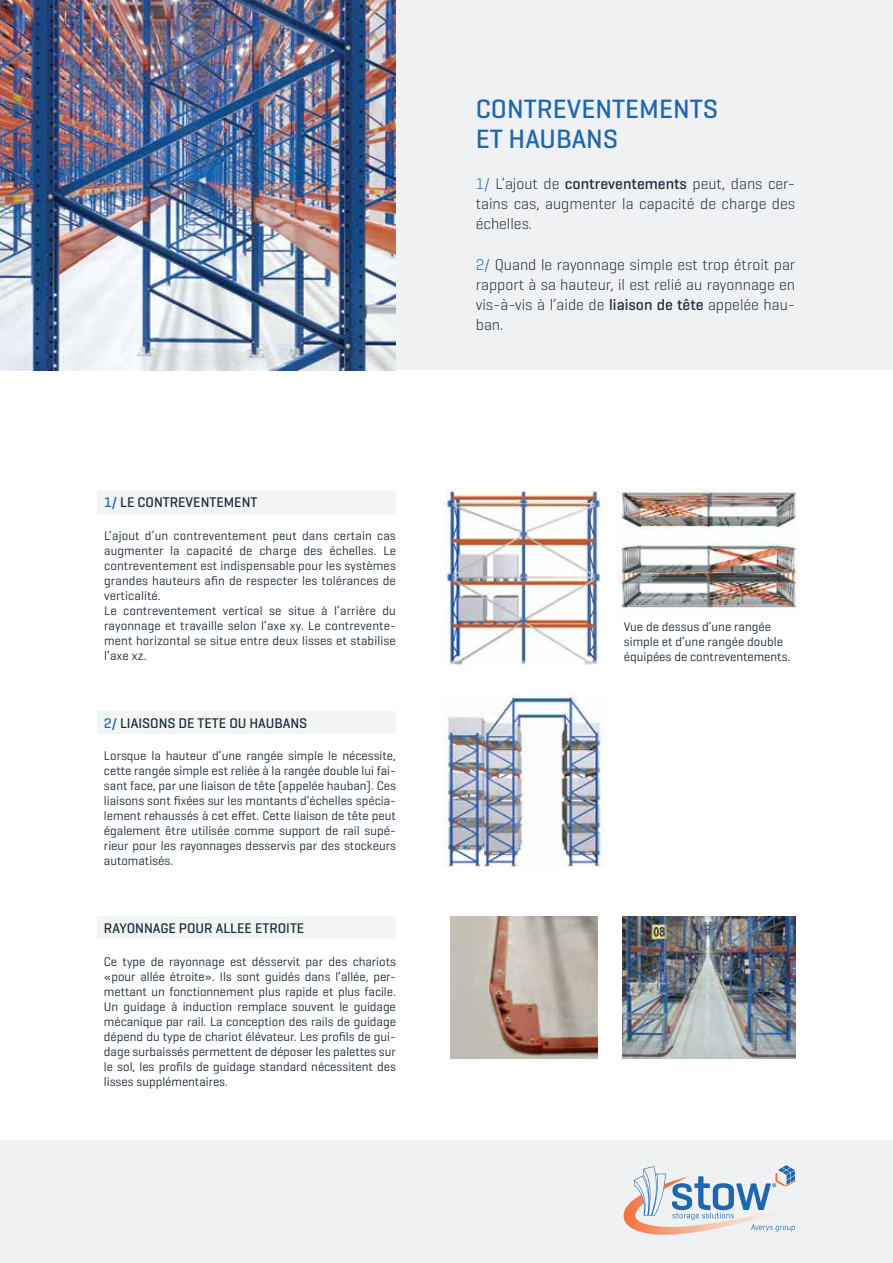
<style>
.page{position:relative;width:893px;height:1263px;background:#fff}
.page>*{position:absolute;margin:0;border:0;box-sizing:border-box;transform-origin:0 0}
.t1{font:500 27px/30px "Geogrotesque";color:#1f66b1}
.t2{font:300 15.75px/20.2px "Geogrotesque";color:#1d2b3b;text-align:justify}
.t3{font:500 14.25px "Geogrotesque";color:#1d2b3b}
.t4{font:12.75px/15px "Geogrotesque";letter-spacing:.01em;color:#1d2b3b}
.s1{color:#1f66b1}
.s2{font-weight:500}
</style>
<div class="page">
<div style="left:0;top:1140px;width:893px;height:123px;background:#f0f1f2"></div>
<div style="left:0;top:0;width:893px;height:370px;background:#f0f1f2"></div>
<img style="left:0;top:0;width:396px;height:370px">
<img style="left:617px;top:539px;width:182px;height:69px">
<img style="left:616px;top:488px;width:180px;height:41px">
<img style="left:445px;top:488px;width:156px;height:177px">
<svg style="left:623px;top:1165px;width:173px;height:70px"></svg>
<div style="left:98px;top:491px;width:298px;height:22px;background:#f3f5f5"></div>
<div style="left:98px;top:711px;width:298px;height:22px;background:#f3f5f5"></div>
<div style="left:98px;top:917px;width:298px;height:22px;background:#f3f5f5"></div>
<img style="left:623px;top:917px;width:172px;height:142px">
<img style="left:451px;top:917px;width:146px;height:142px">
<img style="left:443px;top:695px;width:162px;height:173px">
<p class="t3" style="left:104px;top:493px;width:43px"><span class="s1">1/</span> LE CONTR</p>
<p class="t3" style="left:178px;top:493px;width:72px">EVENTEM ENT</p>
<p class="t4" style="left:104px;top:528px;width:293px">L’ajout d’un contreventement peut dans certain cas augmenter la capacité de charge des échelles. Le contreventement est indispensable pour les systèmes grandes hauteurs afin de respecter les tolérances de verticalité.<br>Le contreventement vertical se situe à l’arrière du rayonnage et travaille selon l’axe xy. Le contrevente&shy;ment horizontal se situe entre deux lisses et stabilise l’axe xz.</p>
<p class="t3" style="left:104px;top:714px;width:205px"><span class="s1">2/</span> LIAISONS DE TETE OU HAUBANS</p>
<p class="t4" style="left:104px;top:748px;width:293px;text-align:justify">Lorsque la hauteur d’une rangée simple le nécessite, cette rangée simple est reliée à la rangée double lui fai&shy;sant face, par une liaison de tête (appelée hauban). Ces liaisons sont fixées sur les montants d’échelles spécia&shy;lement rehaussés à cet effet. Cette liaison de tête peut également être utilisée comme support de rail supé&shy;rieur pour les rayonnages desservis par des stockeurs automatisés.</p>
<p class="t3" style="left:104px;top:919px;width:9px">RAYONNAG</p>
<p class="t3" style="left:169px;top:919px;width:102px">E POUR ALLEE ETROIT</p>
<p class="t3" style="left:297px;top:919px;width:9px">E</p>
<p class="t4" style="left:104px;top:954px;width:293px;text-align:justify">Ce type de rayonnage est désservit par des chariots «pour allée étroite». Ils sont guidés dans l’allée, per&shy;mettant un fonctionnement plus rapide et plus facile.<br>Un guidage à induction remplace souvent le guidage mécanique par rail. La conception des rails de guidage dépend du type de chariot élévateur. Les profils de gui&shy;dage surbaissés permettent de déposer les palettes sur le sol, les profils de guidage standard nécessitent des lisses supplémentaires.</p>
<h1 class="t1" style="left:476px;top:93px;width:241px">contreventements et haubans</h1>
<p class="t2" style="left:476px;top:173px;width:321px"><span class="s1">1/</span> L’ajout de <span class="s2">contreventements</span> peut, dans cer&shy;tains cas, augmenter la capacité de charge des échelles.</p>
<p class="t2" style="left:476px;top:254px;width:321px"><span class="s1">2/</span> Quand le rayonnage simple est trop étroit par rapport à sa hauteur, il est relié au rayonnage en vis-à-vis à l’aide de <span class="s2">liaison de tête</span> appelée hau&shy;ban.</p>
<p class="t4" style="left:624px;top:618px;width:168px">Vue de dessus d’une rangée simple et d’une rangée double équipées de contreventements.</p>
</div>
